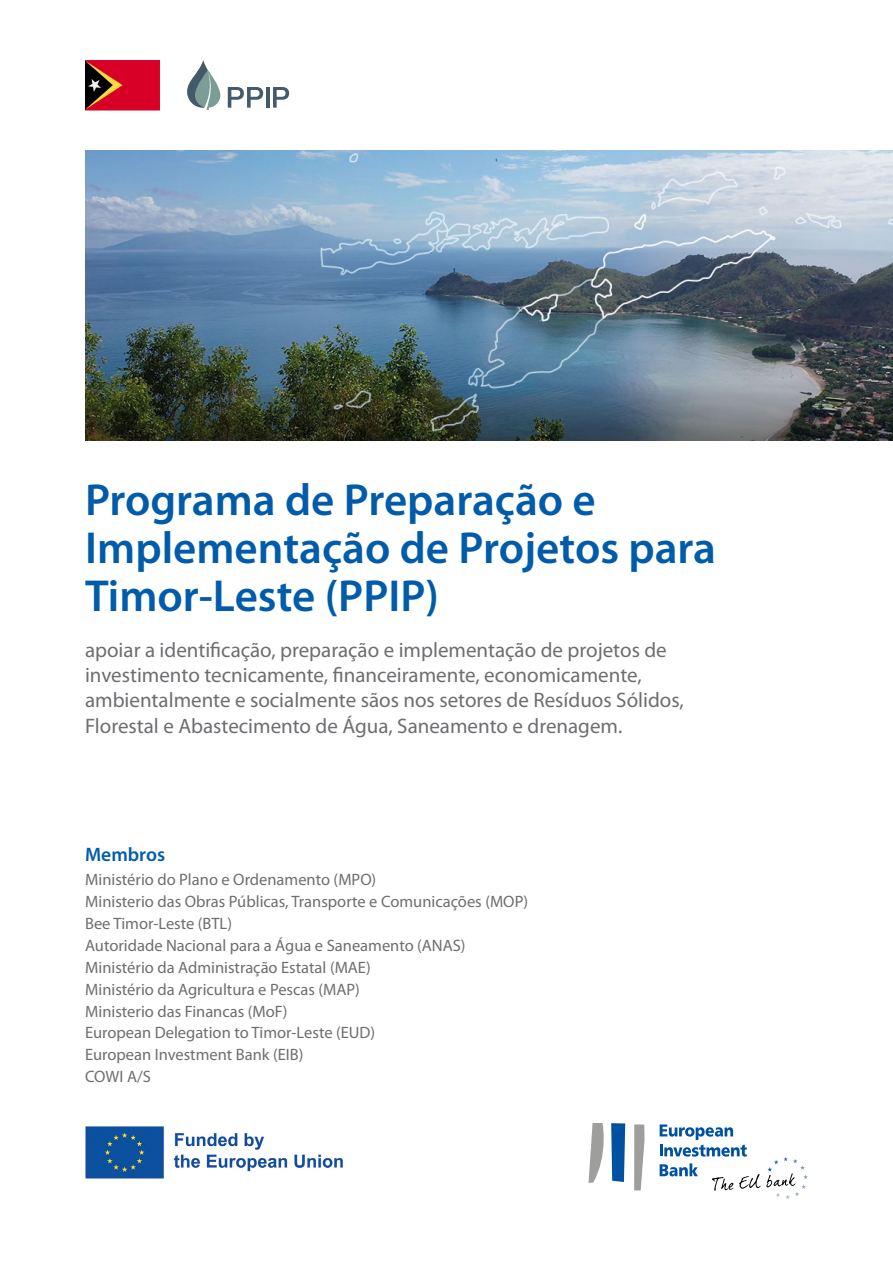
<style>
.page{position:relative;width:893px;height:1263px;background:#fff}
.page>*{position:absolute;margin:0;border:0;box-sizing:border-box;transform-origin:0 0}
.t1{font:600 45px/48px "Myriad Pro";color:#005cab}
.t2{font:21px/25.2px "Myriad Pro";color:#6d6e71}
.t3{font:600 19.5px "Myriad Pro";color:#005cab}
.t4{font:16.5px/21.9px "Myriad Pro";color:#6d6e71}
</style>
<div class="page">
<img style="left:85px;top:150px;width:808px;height:290px">
<svg style="left:228px;top:87px;width:35px;height:21px"></svg>
<hr style="left:266px;top:87px;width:4px;height:21px;background:#445a6a">
<svg style="left:273px;top:87px;width:16px;height:21px"></svg>
<svg style="left:187px;top:60px;width:33px;height:50px"></svg>
<img style="left:85px;top:60px;width:75px;height:50px">
<img style="left:85px;top:1126px;width:258px;height:53px">
<svg style="left:588px;top:1123px;width:16px;height:60px"></svg>
<svg style="left:611px;top:1123px;width:14px;height:59px"></svg>
<svg style="left:634px;top:1124px;width:10px;height:66px"></svg>
<svg style="left:660px;top:1124px;width:148px;height:75px"></svg>
<h1 class="t1" style="left:85px;top:474px;width:633px">Programa de Preparação e<br>Implementação de Projetos para<br>Timor-Leste (PPIP)</h1>
<p class="t2" style="left:85px;top:637px;width:600px">apoiar a identificação, preparação e implementação de projetos de investimento tecnicamente, financeiramente, economicamente, ambientalmente e socialmente sãos nos setores de Resíduos Sólidos, Florestal e Abastecimento de Água, Saneamento e drenagem.</p>
<p class="t3" style="left:85px;top:842px;width:82px">Membros</p>
<p class="t4" style="left:85px;top:868px;width:445px">Ministério do Plano e Ordenamento (MPO)<br>Ministerio das Obras Públicas, Transporte e Comunicações (MOP)<br>Bee Timor-Leste (BTL)<br>Autoridade Nacional para a Água e Saneamento (ANAS)<br>Ministério da Administração Estatal (MAE)<br>Ministério da Agricultura e Pescas (MAP)<br>Ministerio das Financas (MoF)<br>European Delegation to Timor-Leste (EUD)<br>European Investment Bank (EIB)<br>COWI A/S</p>
</div>
